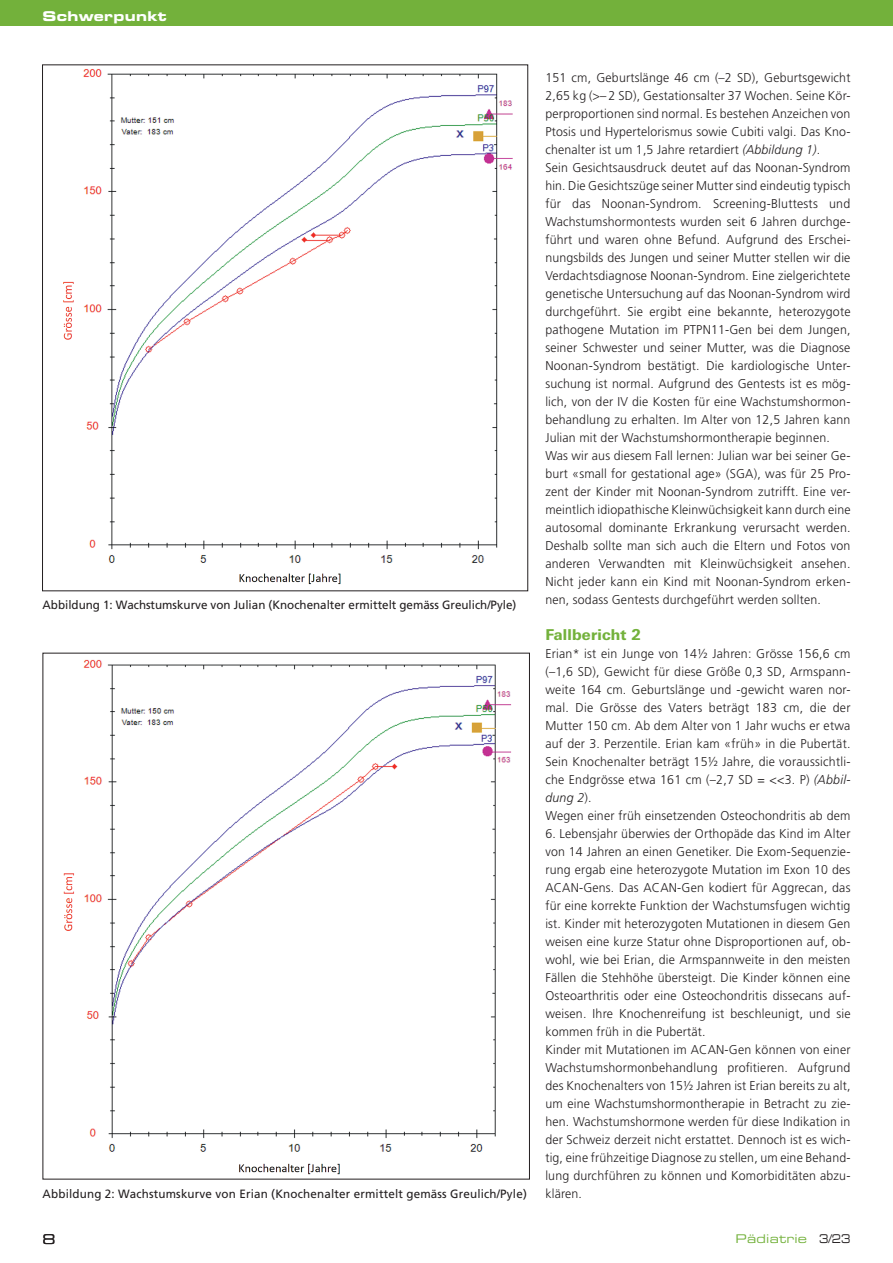
<style>
.page{position:relative;width:893px;height:1263px;background:#fff}
.page>*{position:absolute;margin:0;border:0;box-sizing:border-box;transform-origin:0 0}
.t1{font:800 15px "Linotype Univers Basic";letter-spacing:.015em;color:#73b13b}
.t2{font:13.5px "Eurostile Bold Extended Two";letter-spacing:.02em;color:#fff}
.t3{font:13.5px "Eurostile Extended Two";color:#231f20}
.t4{font:300 12.75px/18px "Frutiger";letter-spacing:.015em;color:#231f20}
.t5{font:12px "Frutiger";color:#231f20}
.t6{font:12px "Eurostile Extended Two";letter-spacing:.02em;color:#73b13b}
.s1{font-style:italic}
.s2{color:#231f20}
</style>
<div class="page">
<div style="left:0;top:0;width:893px;height:26px;background:#73b13b"></div>
<img style="left:63px;top:69px;width:450px;height:516px">
<img style="left:63px;top:659px;width:449px;height:516px">
<p class="t2" style="left:43px;top:7px;width:126px">Schwerpunkt</p>
<p class="t5" style="left:43px;top:598px;width:475px">Abbildung 1: Wachstumskurve von Julian (Knochenalter ermittelt gemäss Greulich/Pyle)</p>
<p class="t5" style="left:43px;top:1187px;width:486px">Abbildung 2: Wachstumskurve von Erian (Knochenalter ermittelt gemäss Greulich/Pyle)</p>
<p class="t3" style="left:43px;top:1230px;width:15px">8</p>
<p class="t4" style="left:545px;top:68px;width:307px">151 cm, Geburtslänge 46 cm (–2 SD), Geburtsgewicht 2,65 kg ( 2 SD), Gestationsalter 37 Wochen. Seine Kör&shy;perproportionen sind normal. Es bestehen Anzeichen von Ptosis und Hypertelorismus sowie Cubiti valgi. Das Kno&shy;chenalter ist um 1,5 Jahre retardiert <span class="s1">(Abbildung 1)</span>.<br>Sein Gesichtsausdruck deutet auf das Noonan-Syndrom hin. Die Gesichtszüge seiner Mutter sind eindeutig typisch für das Noonan-Syndrom. Screening-Bluttests und Wachstumshormontests wurden seit 6 Jahren durchge&shy;führt und waren ohne Befund. Aufgrund des Erschei&shy;nungsbilds des Jungen und seiner Mutter stellen wir die Verdachtsdiagnose Noonan-Syndrom. Eine zielgerichtete genetische Untersuchung auf das Noonan-Syndrom wird durchgeführt. Sie ergibt eine bekannte, heterozygote pathogene Mutation im PTPN11-Gen bei dem Jungen, seiner Schwester und seiner Mutter, was die Diagnose Noonan-Syndrom bestätigt. Die kardiologische Unter&shy;suchung ist normal. Aufgrund des Gentests ist es mög&shy;lich, von der IV die Kosten für eine Wachstumshormon&shy;behandlung zu erhalten. Im Alter von 12,5 Jahren kann Julian mit der Wachstumshormontherapie beginnen.<br>Was wir aus diesem Fall lernen: Julian war bei seiner Ge&shy;burt «small for gestational age» (SGA), was für 25 Pro&shy;zent der Kinder mit Noonan-Syndrom zutrifft. Eine ver&shy;meintlich idiopathische Kleinwüchsigkeit kann durch eine autosomal dominante Erkrankung verursacht werden.<br>Deshalb sollte man sich auch die Eltern und Fotos von anderen Verwandten mit Kleinwüchsigkeit ansehen.<br>Nicht jeder kann ein Kind mit Noonan-Syndrom erken&shy;nen, sodass Gentests durchgeführt werden sollten.</p>
<p class="t1" style="left:545px;top:625px;width:97px">Fallbericht 2</p>
<p class="t4" style="left:545px;top:644px;width:307px">Erian* ist ein Junge von 14½ Jahren: Grösse 156,6 cm (–1,6 SD), Gewicht für diese Größe 0,3 SD, Armspann&shy;weite 164 cm. Geburtslänge und -gewicht waren nor&shy;mal. Die Grösse des Vaters beträgt 183 cm, die der Mutter 150 cm. Ab dem Alter von 1 Jahr wuchs er etwa auf der 3. Perzentile. Erian kam «früh» in die Pubertät.<br>Sein Knochenalter beträgt 15½ Jahre, die voraussichtli&shy;che Endgrösse etwa 161 cm (–2,7 SD = &lt;&lt;3. P) <span class="s1">(Abbil&shy;dung 2</span>).<br>Wegen einer früh einsetzenden Osteochondritis ab dem</p>
<p class="t4" style="left:545px;top:824px;width:307px">6. Lebensjahr überwies der Orthopäde das Kind im Alter von 14 Jahren an einen Genetiker. Die Exom-Sequenzie&shy;rung ergab eine heterozygote Mutation im Exon 10 des ACAN-Gens. Das ACAN-Gen kodiert für Aggrecan, das für eine korrekte Funktion der Wachstumsfugen wichtig ist. Kinder mit heterozygoten Mutationen in diesem Gen weisen eine kurze Statur ohne Disproportionen auf, ob&shy;wohl, wie bei Erian, die Armspannweite in den meisten Fällen die Stehhöhe übersteigt. Die Kinder können eine Osteoarthritis oder eine Osteochondritis dissecans auf&shy;weisen. Ihre Knochenreifung ist beschleunigt, und sie kommen früh in die Pubertät.<br>Kinder mit Mutationen im ACAN-Gen können von einer Wachstumshormonbehandlung profitieren. Aufgrund des Knochenalters von 15½ Jahren ist Erian bereits zu alt, um eine Wachstumshormontherapie in Betracht zu zie&shy;hen. Wachstumshormone werden für diese Indikation in der Schweiz derzeit nicht erstattet. Dennoch ist es wich&shy;tig, eine frühzeitige Diagnose zu stellen, um eine Behand&shy;lung durchführen zu können und Komorbiditäten abzu&shy;klären.</p>
<p class="t6" style="left:736px;top:1230px;width:116px">Pädiatrie <span class="s2">3/23</span></p>
</div>
